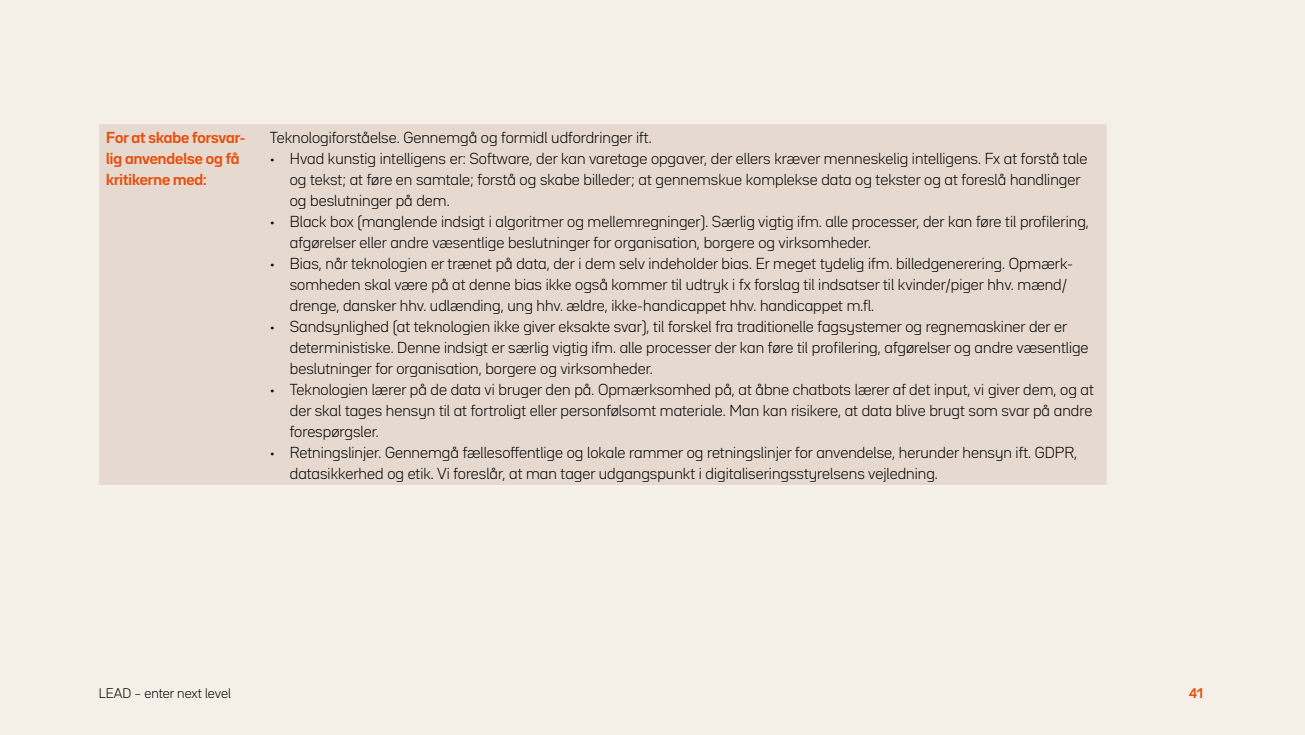
<style>
.page{position:relative;width:1305px;height:735px;background:#fff}
.page>*{position:absolute;margin:0;border:0;box-sizing:border-box;transform-origin:0 0}
.t1{font:300 14px/21px "Bw Seido Raw";color:#000}
.t2{font:700 14px/21px "Bw Seido Raw";color:#e94d0a}
.t3{font:300 12.25px "Bw Seido Raw";color:#000}
.t4{font:700 12.25px "Bw Seido Raw";color:#e94d0a}
</style>
<div class="page">
<div style="left:0;top:0;width:1305px;height:734px;background:#f4f0e8"></div>
<div style="left:99px;top:124px;width:1007px;height:361px;background:#e6dad0"></div>
<hr style="left:99px;top:485px;width:164px;height:1px;background:#fff">
<hr style="left:263px;top:485px;width:843px;height:1px;background:#fff">
<p class="t2" style="left:106px;top:126px;width:141px">For at skabe forsvar&shy;lig anvendelse og få kritikerne med:</p>
<p class="t1" style="left:270px;top:126px;width:383px">Teknologiforståelse. Gennemgå og formidl udfordringer ift.</p>
<p class="t1" style="left:290px;top:147px;width:799px;text-indent:-20px">• Hvad kunstig intelligens er: Software, der kan varetage opgaver, der ellers kræver menneskelig intelligens. Fx at forstå tale og tekst; at føre en samtale; forstå og skabe billeder; at gennemskue komplekse data og tekster og at foreslå handlinger og beslutninger på dem.</p>
<p class="t1" style="left:290px;top:210px;width:800px;text-indent:-20px">• Black box (manglende indsigt i algoritmer og mellemregninger). Særlig vigtig ifm. alle processer, der kan føre til profilering, afgørelser eller andre væsentlige beslutninger for organisation, borgere og virksomheder.</p>
<p class="t1" style="left:290px;top:252px;width:784px;text-indent:-20px">• Bias, når teknologien er trænet på data, der i dem selv indeholder bias. Er meget tydelig ifm. billedgenerering. Opmærk&shy;somheden skal være på at denne bias ikke også kommer til udtryk i fx forslag til indsatser til kvinder/piger hhv. mænd/ drenge, dansker hhv. udlænding, ung hhv. ældre, ikke-handicappet hhv. handicappet m.fl.</p>
<p class="t1" style="left:290px;top:315px;width:800px;text-indent:-20px">• Sandsynlighed (at teknologien ikke giver eksakte svar), til forskel fra traditionelle fagsystemer og regnemaskiner der er deterministiske. Denne indsigt er særlig vigtig ifm. alle processer der kan føre til profilering, afgørelser og andre væsentlige beslutninger for organisation, borgere og virksomheder.</p>
<p class="t1" style="left:290px;top:378px;width:805px;text-align:justify;text-indent:-20px">• Teknologien lærer på de data vi bruger den på. Opmærksomhed på, at åbne chatbots lærer af det input, vi giver dem, og at der skal tages hensyn til at fortroligt eller personfølsomt materiale. Man kan risikere, at data blive brugt som svar på andre forespørgsler.</p>
<p class="t1" style="left:290px;top:441px;width:789px;text-indent:-20px">• Retningslinjer. Gennemgå fællesoffentlige og lokale rammer og retningslinjer for anvendelse, herunder hensyn ift. GDPR, datasikkerhed og etik. Vi foreslår, at man tager udgangspunkt i digitaliseringsstyrelsens vejledning.</p>
<p class="t3" style="left:99px;top:684px;width:134px">LEAD – enter next level</p>
<p class="t4" style="left:1189px;top:684px;width:16px">41</p>
</div>
